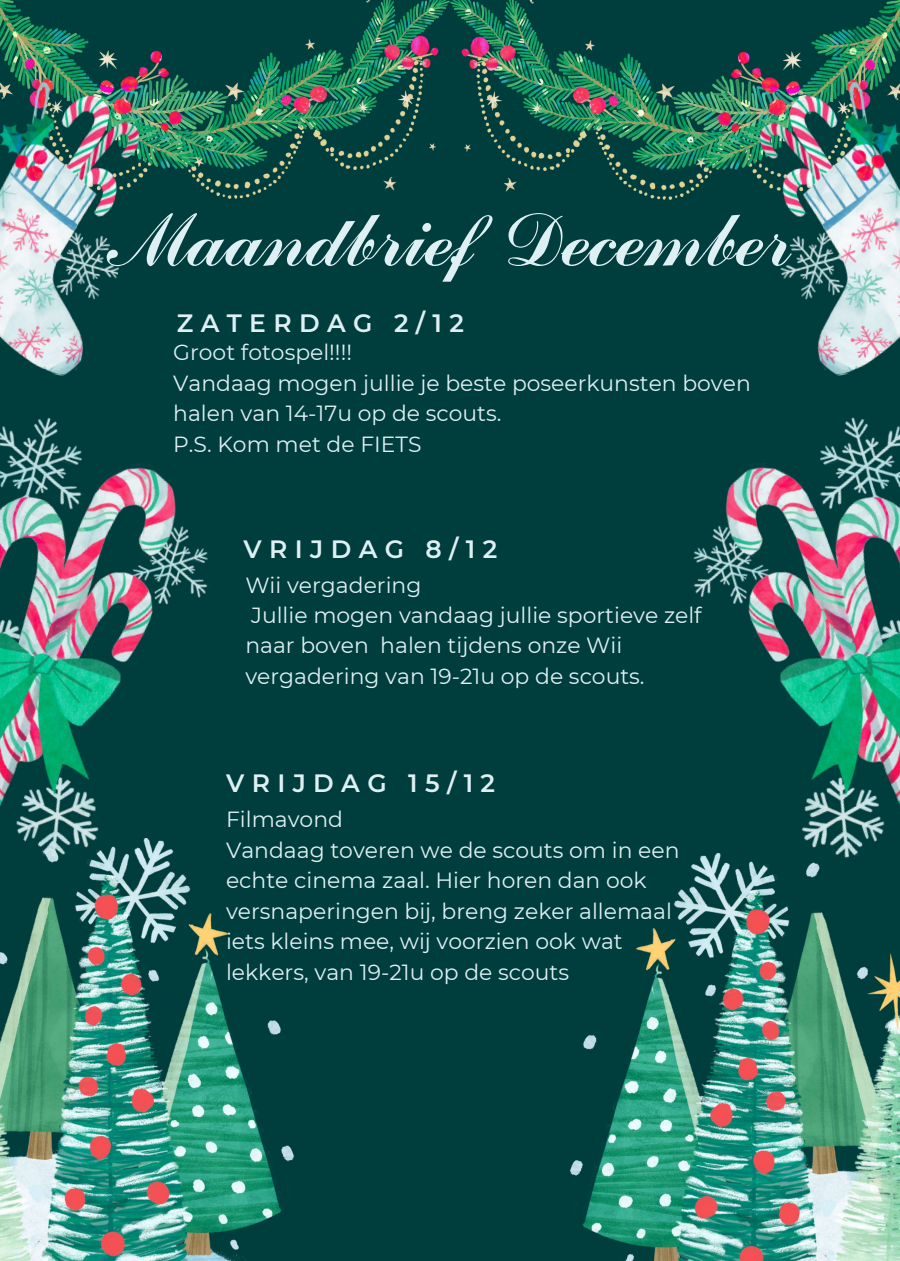
<style>
.page{position:relative;width:900px;height:1261px;background:#fff}
.page>*{position:absolute;margin:0;border:0;box-sizing:border-box;transform-origin:0 0}
.t1{font:75px "Russkopis Zhirny";color:#def0f3}
.t2{font:600 25px "Montserrat";letter-spacing:.295em;color:#def0f3}
.t3{font:21.88px/30.5px "Montserrat";color:#def0f3}
</style>
<div class="page">
<div style="left:0;top:0;width:900px;height:1260px;background:#003d3d"></div>
<img style="left:570px;top:895px;width:330px;height:365px">
<img style="left:0;top:895px;width:295px;height:365px">
<img style="left:677px;top:417px;width:223px;height:478px">
<img style="left:0;top:417px;width:208px;height:478px">
<img style="left:0;top:0;width:900px;height:199px">
<img style="left:750px;top:73px;width:150px;height:303px">
<img style="left:0;top:74px;width:148px;height:302px">
<h1 class="t1" style="left:110px;top:205px;width:682px">Maandbrief December</h1>
<p class="t2" style="left:177px;top:308px;width:289px">ZATERDAG 2/12</p>
<p class="t3" style="left:173px;top:337px;width:579px">Groot fotospel!!!!<br>Vandaag mogen jullie je beste poseerkunsten boven halen van 14-17u op de scouts.<br>P.S. Kom met de FIETS</p>
<p class="t2" style="left:244px;top:533px;width:255px">VRIJDAG 8/12</p>
<p class="t3" style="left:245px;top:569px;width:458px">Wii vergadering<br>Jullie mogen vandaag jullie sportieve zelf naar boven halen tijdens onze Wii vergadering van 19-21u op de scouts.</p>
<p class="t2" style="left:226px;top:768px;width:270px">VRIJDAG 15/12</p>
<p class="t3" style="left:226px;top:803px;width:455px">Filmavond<br>Vandaag toveren we de scouts om in een echte cinema zaal. Hier horen dan ook versnaperingen bij, breng zeker allemaal iets kleins mee, wij voorzien ook wat lekkers, van 19-21u op de scouts</p>
</div>
